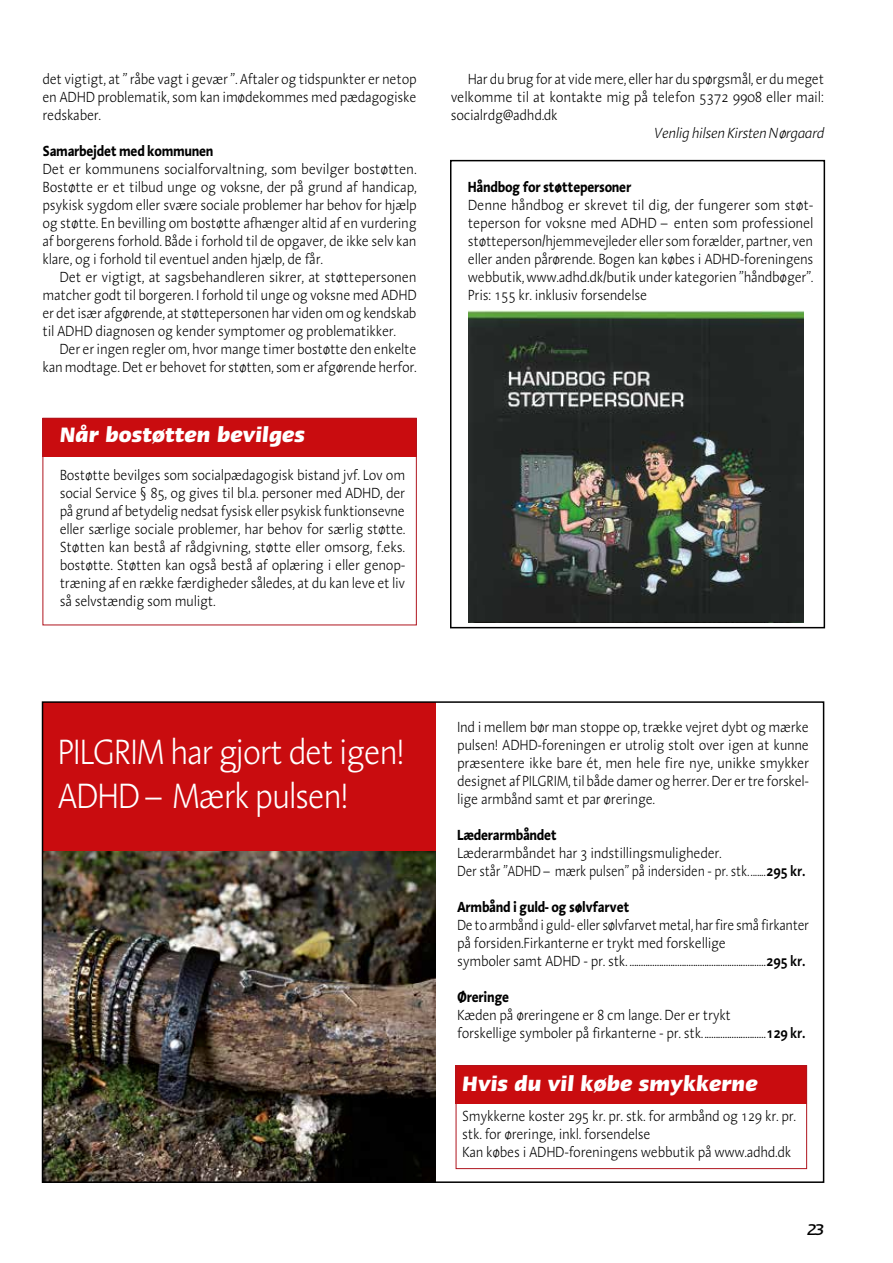
<style>
.page{position:relative;width:893px;height:1263px;background:#fff}
.page>*{position:absolute;margin:0;border:0;box-sizing:border-box;transform-origin:0 0}
.t1{font:300 36px/43.2px "Linotype Aroma";letter-spacing:-.05em;color:#fff;scale:.9 1}
.t2{font:italic 700 24px "Linotype Ergo";color:#fff;scale:.9 1}
.t3{font:italic 500 18px "Linotype Ergo";color:#000}
.t4{font:300 15px/18px "Linotype Aroma";letter-spacing:-.025em;color:#000;text-align:justify;scale:.9 1}
.t5{font:300 15px/18px "Linotype Aroma";letter-spacing:-.025em;color:#000;text-align:justify;scale:.92 1}
.t6{font:300 15px/18px "Linotype Aroma";letter-spacing:-.025em;color:#000;text-align:justify;scale:.93 1}
.t7{font:300 15px/18px "Linotype Aroma";letter-spacing:-.025em;color:#000;scale:.88 1}
.t8{font:300 15px/18px "Linotype Aroma";letter-spacing:-.025em;color:#000;text-align:justify;scale:.89 1}
.t9{font:700 15px "Linotype Aroma";letter-spacing:-.025em;color:#000;scale:.9 1}
.t10{font:italic 300 15px "Linotype Aroma";letter-spacing:-.025em;color:#000;scale:.9 1}
.s1{font-weight:600}
</style>
<div class="page">
<img style="left:45px;top:850px;width:390px;height:330px">
<div style="left:43px;top:702px;width:392px;height:148px;background:#c90c0f"></div>
<div style="left:42px;top:701px;width:782px;height:482px;border:2px solid #000"></div>
<div style="left:450px;top:160px;width:375px;height:468px;border:2px solid #000"></div>
<div style="left:43px;top:418px;width:374px;height:39px;background:#c90c0f"></div>
<div style="left:456px;top:1065px;width:351px;height:39px;background:#c90c0f"></div>
<div style="left:43px;top:418px;width:374px;height:207px;border:1px solid #af151e"></div>
<div style="left:456px;top:1065px;width:351px;height:104px;border:1px solid #af151e"></div>
<img style="left:468px;top:311px;width:336px;height:311px">
<p class="t4" style="left:43px;top:70px;width:417px">det vigtigt, at ” råbe vagt i gevær ”. Aftaler og tidspunkter er netop en ADHD problematik, som kan imødekommes med pædagogiske redskaber.</p>
<p class="t9" style="left:43px;top:141px;width:192px">Samarbejdet med kommunen</p>
<p class="t6" style="left:43px;top:160px;width:404px">Det er kommunens socialforvaltning, som bevilger bostøtten.<br>Bostøtte er et tilbud unge og voksne, der på grund af handicap, psykisk sygdom eller svære sociale problemer har behov for hjælp og støtte. En bevilling om bostøtte afhænger altid af en vurdering af borgerens forhold. Både i forhold til de opgaver, de ikke selv kan klare, og i forhold til eventuel anden hjælp, de får.</p>
<p class="t5" style="left:43px;top:268px;width:408px;text-indent:17px">Det er vigtigt, at sagsbehandleren sikrer, at støttepersonen matcher godt til borgeren. I forhold til unge og voksne med ADHD er det især afgørende, at støttepersonen har viden om og kendskab til ADHD diagnosen og kender symptomer og problematikker.</p>
<p class="t4" style="left:43px;top:340px;width:417px;text-align:right">Der er ingen regler om, hvor mange timer bostøtte den enkelte kan modtage. Det er behovet for støtten, som er afgørende herfor.</p>
<h2 class="t2" style="left:60px;top:421px;width:274px">Når bostøtten bevilges</h2>
<p class="t4" style="left:60px;top:466px;width:386px">Bostøtte bevilges som socialpædagogisk bistand jvf. Lov om social Service § 85, og gives til bl.a. personer med ADHD, der på grund af betydelig nedsat fysisk eller psykisk funktionsevne eller særlige sociale problemer, har behov for særlig støtte.<br>Støtten kan bestå af rådgivning, støtte eller omsorg, f.eks. bostøtte. Støtten kan også bestå af oplæring i eller genop&shy;træning af en række færdigheder således, at du kan leve et liv så selvstændig som muligt.</p>
<p class="t8" style="left:451px;top:70px;width:421px;text-indent:17px">Har du brug for at vide mere, eller har du spørgsmål, er du meget velkomme til at kontakte mig på telefon 5372 9908 eller mail: socialrdg@adhd.dk</p>
<p class="t10" style="left:654px;top:124px;width:190px">Venlig hilsen Kirsten Nørgaard</p>
<p class="t9" style="left:468px;top:177px;width:183px">Håndbog for støttepersoner</p>
<p class="t5" style="left:468px;top:196px;width:377px">Denne håndbog er skrevet til dig, der fungerer som støt&shy;teperson for voksne med ADHD – enten som professionel støtteperson/hjemmevejleder eller som forælder, partner, ven eller anden pårørende. Bogen kan købes i ADHD-foreningens webbutik, www.adhd.dk/butik under kategorien ”håndbøger”.<br>Pris: 155 kr. inklusiv forsendelse</p>
<h1 class="t1" style="left:58px;top:730px;width:388px">PILGRIM har gjort det igen!<br>ADHD – Mærk pulsen!</h1>
<p class="t4" style="left:457px;top:718px;width:393px">Ind i mellem bør man stoppe op, trække vejret dybt og mærke pulsen! ADHD-foreningen er utrolig stolt over igen at kunne præsentere ikke bare ét, men hele fire nye, unikke smykker designet af PILGRIM, til både damer og herrer. Der er tre forskel&shy;lige armbånd samt et par øreringe.</p>
<p class="t9" style="left:457px;top:825px;width:113px">Læderarmbåndet</p>
<p class="t4" style="left:457px;top:844px;width:388px">Læderarmbåndet har 3 indstillingsmuligheder.<br>Der står ”ADHD – mærk pulsen” på indersiden - pr. stk........<span class="s1">295 kr.</span></p>
<p class="t9" style="left:457px;top:897px;width:193px">Armbånd i guld- og sølvfarvet</p>
<p class="t7" style="left:457px;top:916px;width:402px">De to armbånd i guld- eller sølvfarvet metal, har fire små firkanter på forsiden.Firkanterne er trykt med forskellige<br>symboler samt ADHD - pr. stk. ............................................................<span class="s1">295 kr.</span></p>
<p class="t9" style="left:457px;top:987px;width:59px">Øreringe</p>
<p class="t4" style="left:457px;top:1006px;width:388px">Kæden på øreringene er 8 cm lange. Der er trykt<br>forskellige symboler på firkanterne - pr. stk............................<span class="s1">129 kr.</span></p>
<h2 class="t2" style="left:462px;top:1071px;width:330px">Hvis du vil købe smykkerne</h2>
<p class="t4" style="left:462px;top:1107px;width:373px;text-align:left">Smykkerne koster 295 kr. pr. stk. for armbånd og 129 kr. pr. stk. for øreringe, inkl. forsendelse<br>Kan købes i ADHD-foreningens webbutik på www.adhd.dk</p>
<p class="t3" style="left:807px;top:1219px;width:19px">23</p>
</div>
